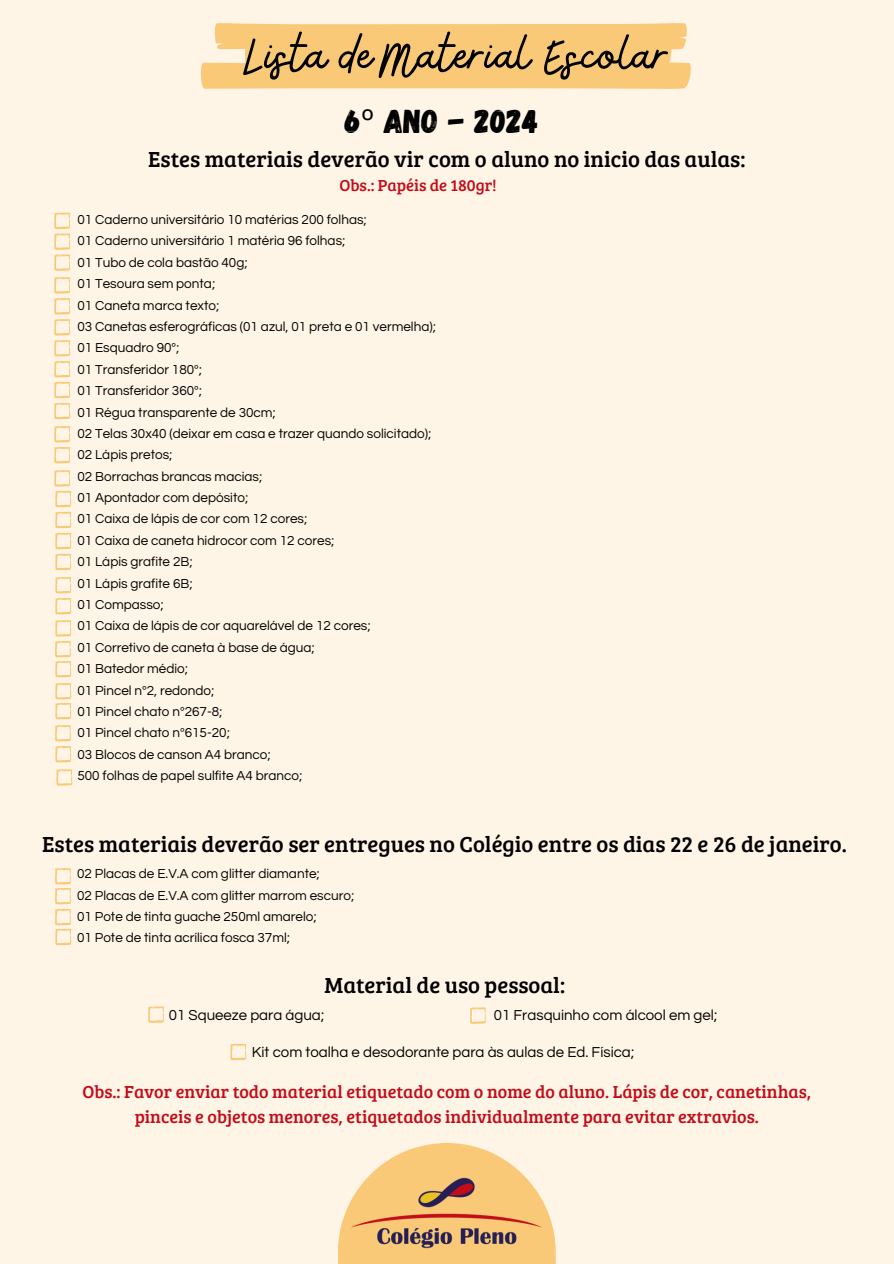
<style>
.page{position:relative;width:894px;height:1264px;background:#fff}
.page>*{position:absolute;margin:0;border:0;box-sizing:border-box;transform-origin:0 0}
.t1{font:55.8px "Bellaboo";color:#000}
.t2{font:33px "Gagalin";color:#000}
.t3{font:22.5px "Bree Serif";color:#000}
.t4{font:18px/24.8px "Bree Serif";color:#c20e1a;text-align:center}
.t5{font:16.5px "Bree Serif";color:#c20e1a}
.t6{font:15px "Questrial";color:#000}
.t7{font:13.5px "Questrial";color:#000}
.s1{font-family:"Noto Sans"}
</style>
<div class="page">
<div style="left:0;top:0;width:893px;height:1263px;background:#fff5e6"></div>
<svg style="left:200px;top:23px;width:491px;height:66px;background:#f9cc7e"></svg>
<img style="left:338px;top:1143px;width:218px;height:120px">
<svg style="left:54px;top:212px;width:17px;height:59px"></svg>
<svg style="left:54px;top:277px;width:17px;height:142px"></svg>
<svg style="left:54px;top:426px;width:17px;height:37px"></svg>
<svg style="left:54px;top:470px;width:18px;height:100px"></svg>
<svg style="left:55px;top:577px;width:17px;height:37px"></svg>
<svg style="left:55px;top:620px;width:17px;height:57px"></svg>
<svg style="left:55px;top:683px;width:17px;height:36px"></svg>
<svg style="left:55px;top:725px;width:17px;height:37px"></svg>
<svg style="left:56px;top:769px;width:17px;height:16px"></svg>
<svg style="left:148px;top:1006px;width:17px;height:16px"></svg>
<svg style="left:470px;top:1007px;width:16px;height:16px"></svg>
<svg style="left:230px;top:1043px;width:17px;height:17px"></svg>
<svg style="left:55px;top:868px;width:17px;height:77px"></svg>
<p class="t1" style="left:245px;top:19px;width:424px">Lista de Material Escolar</p>
<p class="t2" style="left:345px;top:100px;width:195px">6<span class="s1">º</span> ANO - 2024</p>
<p class="t3" style="left:148px;top:143px;width:598px">Estes materiais deverão vir com o aluno no inicio das aulas:</p>
<p class="t5" style="left:339px;top:173px;width:159px">Obs.: Papéis de 180gr!</p>
<p class="t7" style="left:77px;top:213px;width:291px">01 Caderno universitário 10 matérias 200 folhas;</p>
<p class="t7" style="left:77px;top:234px;width:269px">01 Caderno universitário 1 matéria 96 folhas;</p>
<p class="t7" style="left:77px;top:256px;width:172px">01 Tubo de cola bastão 40g;</p>
<p class="t7" style="left:77px;top:277px;width:139px">01 Tesoura sem ponta;</p>
<p class="t7" style="left:77px;top:298px;width:143px">01 Caneta marca texto;</p>
<p class="t7" style="left:77px;top:320px;width:360px">03 Canetas esferográficas (01 azul, 01 preta e 01 vermelha);</p>
<p class="t7" style="left:77px;top:341px;width:104px">01 Esquadro 90º;</p>
<p class="t7" style="left:77px;top:363px;width:126px">01 Transferidor 180º;</p>
<p class="t7" style="left:77px;top:384px;width:126px">01 Transferidor 360º;</p>
<p class="t7" style="left:77px;top:405px;width:200px">01 Régua transparente de 30cm;</p>
<p class="t7" style="left:77px;top:427px;width:355px">02 Telas 30x40 (deixar em casa e trazer quando solicitado);</p>
<p class="t7" style="left:77px;top:448px;width:97px">02 Lápis pretos;</p>
<p class="t7" style="left:77px;top:469px;width:186px">02 Borrachas brancas macias;</p>
<p class="t7" style="left:77px;top:491px;width:172px">01 Apontador com depósito;</p>
<p class="t7" style="left:77px;top:512px;width:231px">01 Caixa de lápis de cor com 12 cores;</p>
<p class="t7" style="left:77px;top:534px;width:258px">01 Caixa de caneta hidrocor com 12 cores;</p>
<p class="t7" style="left:77px;top:555px;width:117px">01 Lápis grafite 2B;</p>
<p class="t7" style="left:77px;top:576px;width:117px">01 Lápis grafite 6B;</p>
<p class="t7" style="left:77px;top:598px;width:88px">01 Compasso;</p>
<p class="t7" style="left:77px;top:619px;width:295px">01 Caixa de lápis de cor aquarelável de 12 cores;</p>
<p class="t7" style="left:77px;top:640px;width:239px">01 Corretivo de caneta à base de água;</p>
<p class="t7" style="left:77px;top:662px;width:112px">01 Batedor médio;</p>
<p class="t7" style="left:77px;top:683px;width:139px">01 Pincel nº2, redondo;</p>
<p class="t7" style="left:77px;top:705px;width:147px">01 Pincel chato nº267-8;</p>
<p class="t7" style="left:77px;top:726px;width:154px">01 Pincel chato nº615-20;</p>
<p class="t7" style="left:77px;top:747px;width:195px">03 Blocos de canson A4 branco;</p>
<p class="t7" style="left:77px;top:769px;width:226px">500 folhas de papel sulfite A4 branco;</p>
<p class="t3" style="left:42px;top:827px;width:806px">Estes materiais deverão ser entregues no Colégio entre os dias 22 e 26 de janeiro.</p>
<p class="t7" style="left:77px;top:867px;width:244px">02 Placas de E.V.A com glitter diamante;</p>
<p class="t7" style="left:77px;top:888px;width:279px">02 Placas de E.V.A com glitter marrom escuro;</p>
<p class="t7" style="left:77px;top:909px;width:241px">01 Pote de tinta guache 250ml amarelo;</p>
<p class="t7" style="left:77px;top:931px;width:214px">01 Pote de tinta acrílica fosca 37ml;</p>
<p class="t3" style="left:324px;top:968px;width:242px">Material de uso pessoal:</p>
<p class="t6" style="left:169px;top:1008px;width:157px">01 Squeeze para água;</p>
<p class="t6" style="left:493px;top:1008px;width:225px">01 Frasquinho com álcool em gel;</p>
<p class="t6" style="left:252px;top:1044px;width:384px">Kit com toalha e desodorante para às aulas de Ed. Física;</p>
<p class="t4" style="left:82px;top:1078px;width:730px">Obs.: Favor enviar todo material etiquetado com o nome do aluno. Lápis de cor, canetinhas, pinceis e objetos menores, etiquetados individualmente para evitar extravios.</p>
</div>
